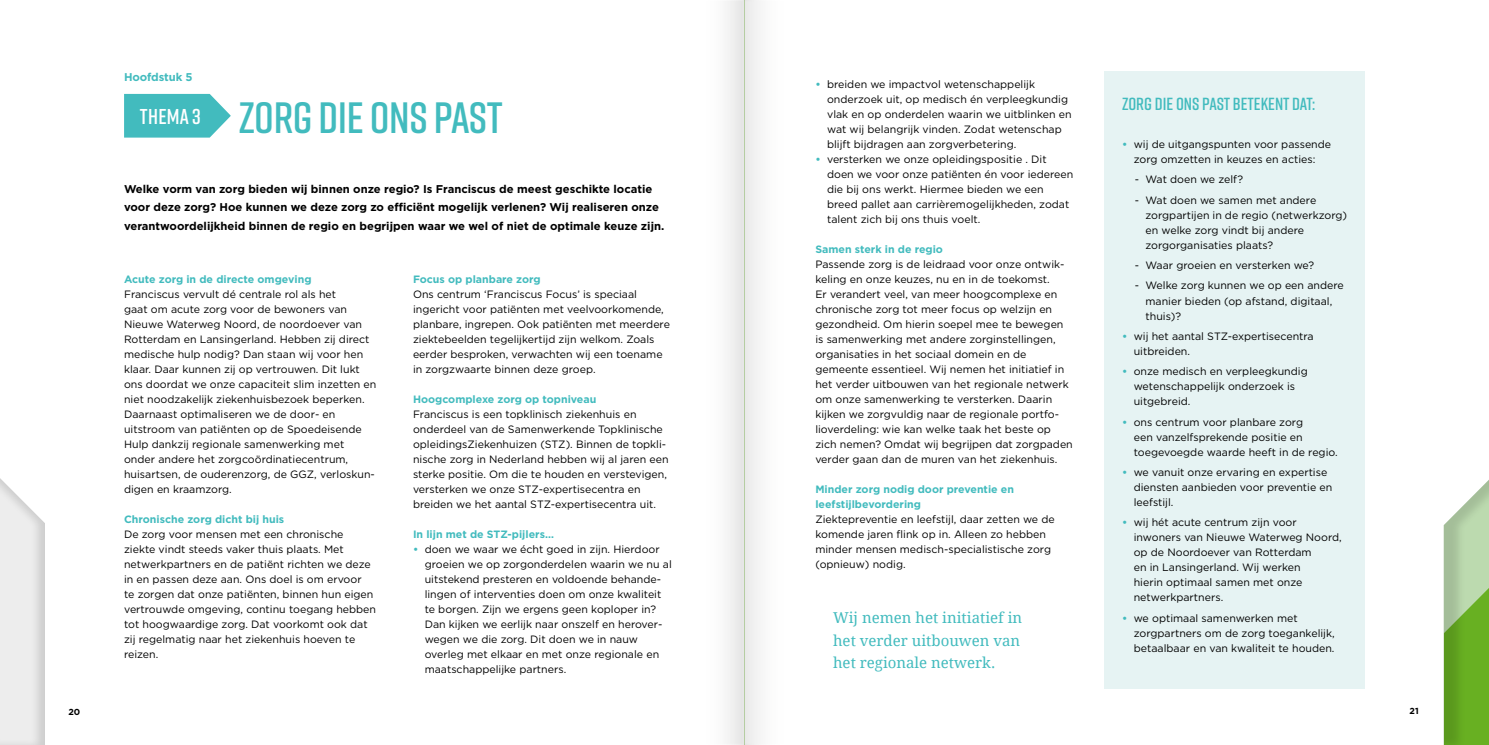
<style>
.page{position:relative;width:1489px;height:745px;background:#fff}
.page>*{position:absolute;margin:0;border:0;box-sizing:border-box;transform-origin:0 0}
.t1{font:600 43.75px "Rift";letter-spacing:-.01em;color:#42bbbe}
.t2{font:600 17.5px "Rift";color:#42bbbe}
.t3{font:15px/22.5px "Droid Serif";color:#42bbbe}
.t4{font:700 11.25px/18.8px "Gotham";color:#000}
.t5{font:700 11.25px "Gotham";letter-spacing:-.01em;color:#42bbbe}
.t6{font:10.62px/15px "Gotham";color:#000}
.t7{font:700 10.62px/15px "Gotham";color:#42bbbe}
.t8{font:700 8.75px "Gotham";color:#000}
.s1{font-weight:700;color:#42bbbe}
</style>
<div class="page">
<svg style="left:1104px;top:71px;width:384px;height:673px"></svg>
<div style="left:0;top:468px;width:56px;height:276px;background:#000;opacity:.13"></div>
<svg style="left:124px;top:94px;width:107px;height:43px;background:#54c1c4"></svg>
<div style="left:1104px;top:71px;width:260px;height:616px;background:#e6f3f3"></div>
<div style="left:727px;top:2px;width:33px;height:740px;background:#eee"></div>
<p class="t5" style="left:124px;top:70px;width:70px">Hoofdstuk 5</p>
<h1 class="t1" style="left:140px;top:86px;width:364px"><sup>THEMA</sup> <sup>3</sup> ZORG DIE ONS PAST</h1>
<h2 class="t2" style="left:1121px;top:91px;width:195px">ZORG DIE ONS PAST BETEKENT DAT:</h2>
<p class="t6" style="left:1121px;top:136px;width:211px;text-align:center"><span class="s1">•</span> wij de uitgangspunten voor passende zorg omzetten in keuzes en acties:</p>
<p class="t6" style="left:1134px;top:172px;width:110px">- Wat doen we zelf?</p>
<p class="t6" style="left:1145px;top:192px;width:203px;text-indent:-11px">- Wat doen we samen met andere zorgpartijen in de regio (netwerkzorg) en welke zorg vindt bij andere zorgorganisaties plaats?</p>
<p class="t6" style="left:1134px;top:257px;width:181px">- Waar groeien en versterken we?</p>
<p class="t6" style="left:1145px;top:278px;width:200px;text-indent:-11px">- Welke zorg kunnen we op een andere manier bieden (op afstand, digitaal, thuis)?</p>
<p class="t6" style="left:1133px;top:328px;width:181px;text-indent:-12px"><span class="s1">•</span> wij het aantal STZ-expertisecentra uitbreiden.</p>
<p class="t6" style="left:1133px;top:363px;width:175px;text-indent:-12px"><span class="s1">•</span> onze medisch en verpleegkundig wetenschappelijk onderzoek is uitgebreid.</p>
<p class="t6" style="left:1133px;top:414px;width:205px;text-indent:-12px"><span class="s1">•</span> ons centrum voor planbare zorg<br>een vanzelfsprekende positie en toegevoegde waarde heeft in de regio.</p>
<p class="t6" style="left:1133px;top:464px;width:200px;text-indent:-12px"><span class="s1">•</span> we vanuit onze ervaring en expertise diensten aanbieden voor preventie en leefstijl.</p>
<p class="t6" style="left:1133px;top:514px;width:209px;text-indent:-12px"><span class="s1">•</span> wij hét acute centrum zijn voor inwoners van Nieuwe Waterweg Noord, op de Noordoever van Rotterdam<br>en in Lansingerland. Wij werken<br>hierin optimaal samen met onze netwerkpartners.</p>
<p class="t6" style="left:1133px;top:610px;width:202px;text-indent:-12px"><span class="s1">•</span> we optimaal samenwerken met zorgpartners om de zorg toegankelijk, betaalbaar en van kwaliteit te houden.</p>
<p class="t6" style="left:827px;top:76px;width:246px;text-indent:-12px"><span class="s1">•</span> breiden we impactvol wetenschappelijk onderzoek uit, op medisch én verpleegkundig vlak en op onderdelen waarin we uitblinken en wat wij belangrijk vinden. Zodat wetenschap blijft bijdragen aan zorgverbetering.</p>
<p class="t6" style="left:827px;top:151px;width:248px;text-indent:-12px"><span class="s1">•</span> versterken we onze opleidingspositie . Dit doen we voor onze patiënten én voor iedereen die bij ons werkt. Hiermee bieden we een breed pallet aan carrièremogelijkheden, zodat talent zich bij ons thuis voelt.</p>
<p class="t7" style="left:815px;top:241px;width:129px">Samen sterk in de regio</p>
<p class="t6" style="left:815px;top:256px;width:259px">Passende zorg is de leidraad voor onze ontwik&shy;keling en onze keuzes, nu en in de toekomst.<br>Er verandert veel, van meer hoogcomplexe en chronische zorg tot meer focus op welzijn en gezondheid. Om hierin soepel mee te bewegen is samenwerking met andere zorginstellingen, organisaties in het sociaal domein en de gemeente essentieel. Wij nemen het initiatief in het verder uitbouwen van het regionale netwerk om onze samenwerking te versterken. Daarin kijken we zorgvuldig naar de regionale portfo&shy;lioverdeling: wie kan welke taak het beste op zich nemen? Omdat wij begrijpen dat zorgpaden verder gaan dan de muren van het ziekenhuis.</p>
<p class="t7" style="left:815px;top:481px;width:200px">Minder zorg nodig door preventie en leefstijlbevordering</p>
<p class="t6" style="left:815px;top:511px;width:241px">Ziektepreventie en leefstijl, daar zetten we de komende jaren flink op in. Alleen zo hebben minder mensen medisch-specialistische zorg (opnieuw) nodig.</p>
<p class="t4" style="left:124px;top:179px;width:541px">Welke vorm van zorg bieden wij binnen onze regio? Is Franciscus de meest geschikte locatie voor deze zorg? Hoe kunnen we deze zorg zo efficiënt mogelijk verlenen? Wij realiseren onze verantwoordelijkheid binnen de regio en begrijpen waar we wel of niet de optimale keuze zijn.</p>
<p class="t7" style="left:124px;top:271px;width:189px">Acute zorg in de directe omgeving</p>
<p class="t6" style="left:124px;top:286px;width:254px">Franciscus vervult dé centrale rol als het<br>gaat om acute zorg voor de bewoners van Nieuwe Waterweg Noord, de noordoever van Rotterdam en Lansingerland. Hebben zij direct medische hulp nodig? Dan staan wij voor hen klaar. Daar kunnen zij op vertrouwen. Dit lukt ons doordat we onze capaciteit slim inzetten en niet noodzakelijk ziekenhuisbezoek beperken.<br>Daarnaast optimaliseren we de door- en uitstroom van patiënten op de Spoedeisende Hulp dankzij regionale samenwerking met onder andere het zorgcoördinatiecentrum, huisartsen, de ouderenzorg, de GGZ, verloskun&shy;digen en kraamzorg.</p>
<p class="t7" style="left:124px;top:511px;width:162px">Chronische zorg dicht bij huis</p>
<p class="t6" style="left:124px;top:526px;width:253px">De zorg voor mensen met een chronische ziekte vindt steeds vaker thuis plaats. Met netwerkpartners en de patiënt richten we deze in en passen deze aan. Ons doel is om ervoor<br>te zorgen dat onze patiënten, binnen hun eigen vertrouwde omgeving, continu toegang hebben tot hoogwaardige zorg. Dat voorkomt ook dat zij regelmatig naar het ziekenhuis hoeven te reizen.</p>
<p class="t7" style="left:413px;top:271px;width:129px">Focus op planbare zorg</p>
<p class="t6" style="left:413px;top:286px;width:258px">Ons centrum ‘Franciscus Focus’ is speciaal ingericht voor patiënten met veelvoorkomende, planbare, ingrepen. Ook patiënten met meerdere ziektebeelden tegelijkertijd zijn welkom. Zoals eerder besproken, verwachten wij een toename in zorgzwaarte binnen deze groep.</p>
<p class="t7" style="left:413px;top:391px;width:185px">Hoogcomplexe zorg op topniveau</p>
<p class="t6" style="left:413px;top:406px;width:257px">Franciscus is een topklinisch ziekenhuis en onderdeel van de Samenwerkende Topklinische opleidingsZiekenhuizen (STZ). Binnen de topkli&shy;nische zorg in Nederland hebben wij al jaren een sterke positie. Om die te houden en verstevigen, versterken we onze STZ-expertisecentra en breiden we het aantal STZ-expertisecentra uit.</p>
<p class="t7" style="left:413px;top:526px;width:142px">In lijn met de STZ-pijlers…</p>
<p class="t6" style="left:424px;top:541px;width:248px;text-indent:-12px"><span class="s1">•</span> doen we waar we écht goed in zijn. Hierdoor groeien we op zorgonderdelen waarin we nu al uitstekend presteren en voldoende behande&shy;lingen of interventies doen om onze kwaliteit te borgen. Zijn we ergens geen koploper in?<br>Dan kijken we eerlijk naar onszelf en herover&shy;wegen we die zorg. Dit doen we in nauw overleg met elkaar en met onze regionale en maatschappelijke partners.</p>
<h3 class="t3" style="left:833px;top:605px;width:190px">Wij nemen het initiatief in het verder uitbouwen van het regionale netwerk.</h3>
<p class="t8" style="left:68px;top:705px;width:13px">20</p>
<p class="t8" style="left:1409px;top:704px;width:11px">21</p>
</div>
